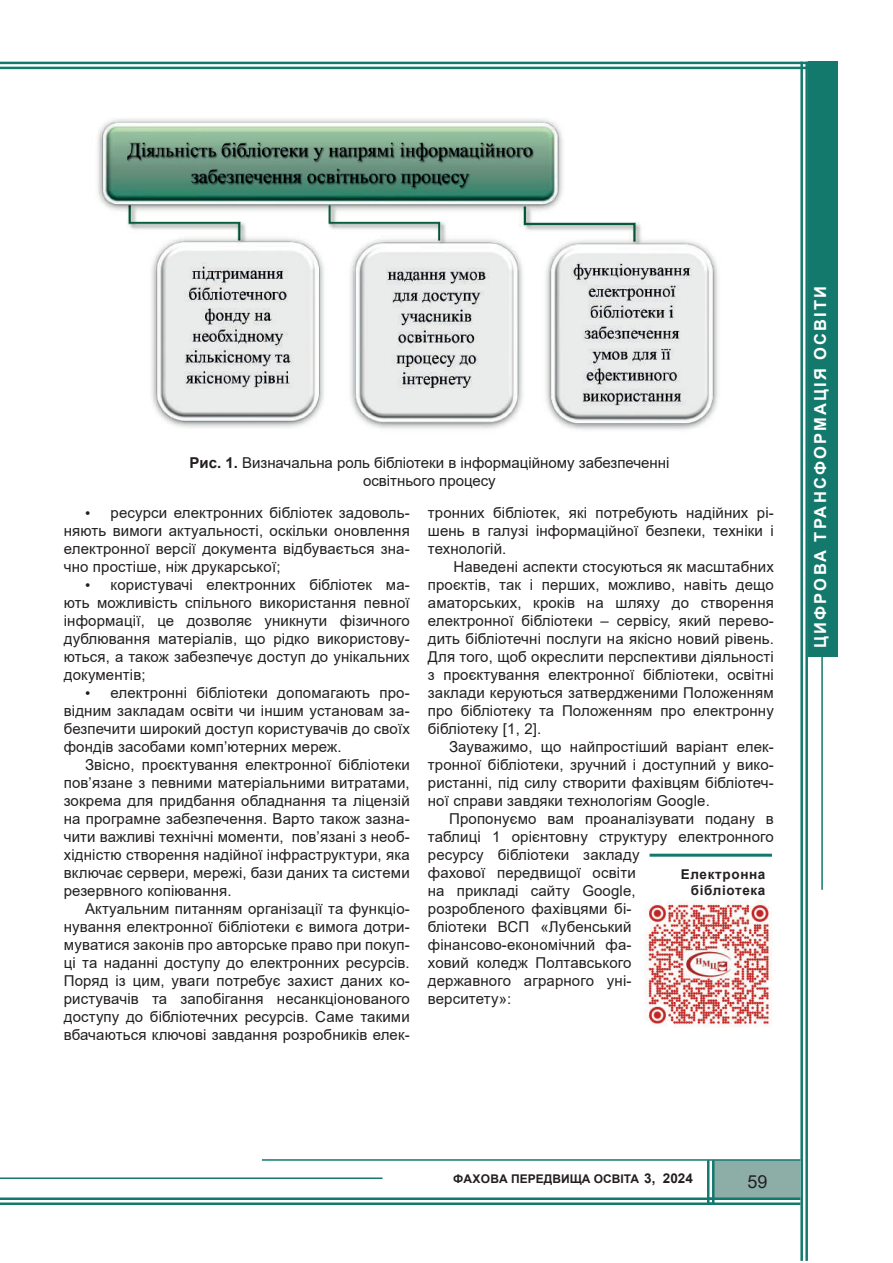
<style>
.page{position:relative;width:893px;height:1263px;background:#fff}
.page>*{position:absolute;margin:0;border:0;box-sizing:border-box;transform-origin:0 0}
.t1{font:18px "Arial";color:#231f20}
.t2{font:700 16.5px "Arial";letter-spacing:.135em;color:#fff}
.t3{font:15px/18px "Arial";letter-spacing:.01em;color:#231f20;text-align:justify}
.t4{font:700 13.5px/16.2px "Arial";letter-spacing:.05em;color:#231f20;text-align:right}
.t5{font:700 12px "Arial";color:#231f20}
.s1{font-weight:700}
.s2{font-family:"Times New Roman"}
.s3{font-size:13.5px}
</style>
<div class="page">
<div style="left:808px;top:62px;width:30px;height:595px;background:#13796d"></div>
<div style="left:714px;top:1160px;width:86px;height:37px;background:#8dada7"></div>
<hr style="left:0;top:62px;width:812px;height:2px;background:#13796d">
<hr style="left:0;top:67px;width:812px;height:2px;background:#13796d">
<hr style="left:262px;top:1159px;width:538px;height:2px;background:#13796d">
<hr style="left:0;top:1177px;width:382px;height:2px;background:#13796d">
<hr style="left:821px;top:657px;width:2px;height:233px;background:#13796d">
<hr style="left:0;top:1197px;width:714px;height:3px;background:#13796d">
<hr style="left:0;top:1202px;width:714px;height:3px;background:#13796d">
<hr style="left:712px;top:1160px;width:2px;height:45px;background:#13796d">
<hr style="left:707px;top:1160px;width:2px;height:45px;background:#13796d">
<hr style="left:707px;top:1197px;width:93px;height:3px;background:#13796d">
<hr style="left:707px;top:1202px;width:93px;height:3px;background:#13796d">
<hr style="left:800px;top:62px;width:3px;height:1199px;background:#13796d">
<hr style="left:805px;top:62px;width:3px;height:1199px;background:#13796d">
<img style="left:97px;top:118px;width:621px;height:312px">
<img style="left:645px;top:900px;width:127px;height:127px">
<hr style="left:649px;top:854px;width:123px;height:3px;background:#13796d">
<p class="t3" style="left:189px;top:454px;width:481px;text-align:center"><span class="s1">Рис. 1.</span> Визначальна роль бібліотеки в інформаційному забезпеченні освітнього процесу</p>
<p class="t3" style="left:64px;top:503px;width:348px;text-indent:21px"><span class="s2">•</span> ресурси електронних бібліотек задоволь&shy;няють вимоги актуальності, оскільки оновлення електронної версії документа відбувається зна&shy;чно простіше, ніж друкарської;</p>
<p class="t3" style="left:64px;top:575px;width:348px;text-indent:21px"><span class="s2">•</span> користувачі електронних бібліотек ма&shy;ють можливість спільного використання певної інформації, це дозволяє уникнути фізичного дублювання матеріалів, що рідко використову&shy;ються, а також забезпечує доступ до унікальних документів;</p>
<p class="t3" style="left:64px;top:683px;width:348px;text-indent:21px"><span class="s2">•</span> електронні бібліотеки допомагають про&shy;відним закладам освіти чи іншим установам за&shy;безпечити широкий доступ користувачів до своїх фондів засобами комп’ютерних мереж.</p>
<p class="t3" style="left:64px;top:755px;width:348px;text-indent:21px">Звісно, проєктування електронної бібліотеки пов’язане з певними матеріальними витратами, зокрема для придбання обладнання та ліцензій на програмне забезпечення. Варто також зазна&shy;чити важливі технічні моменти, пов’язані з необ&shy;хідністю створення надійної інфраструктури, яка включає сервери, мережі, бази даних та системи резервного копіювання.</p>
<p class="t3" style="left:64px;top:899px;width:348px;text-indent:21px">Актуальним питанням організації та функціо&shy;нування електронної бібліотеки є вимога дотри&shy;муватися законів про авторське право при покуп&shy;ці та наданні доступу до електронних ресурсів.<br>Поряд із цим, уваги потребує захист даних ко&shy;ристувачів та запобігання несанкціонованого доступу до бібліотечних ресурсів. Саме такими вбачаються ключові завдання розробників елек-</p>
<p class="t3" style="left:428px;top:503px;width:348px">тронних бібліотек, які потребують надійних рі&shy;шень в галузі інформаційної безпеки, техніки і технологій.</p>
<p class="t3" style="left:428px;top:557px;width:348px;text-indent:26px">Наведені аспекти стосуються як масштабних проєктів, так і перших, можливо, навіть дещо аматорських, кроків на шляху до створення електронної бібліотеки – сервісу, який перево&shy;дить бібліотечні послуги на якісно новий рівень.<br>Для того, щоб окреслити перспективи діяльності з проєктування електронної бібліотеки, освітні заклади керуються затвердженими Положенням про бібліотеку та Положенням про електронну бібліотеку [1, 2].</p>
<p class="t3" style="left:428px;top:737px;width:348px;text-indent:21px">Зауважимо, що найпростіший варіант елек&shy;тронної бібліотеки, зручний і доступний у вико&shy;ристанні, під силу створити фахівцям бібліотеч&shy;ної справи завдяки технологіям Google.</p>
<p class="t3" style="left:428px;top:809px;width:347px;text-align:left;text-indent:21px">Пропонуємо вам проаналізувати подану в таблиці 1 орієнтовну структуру електронного ресурсу бібліотеки закладу<br>фахової передвищої освіти<br>на прикладі сайту Google,<br>розробленого фахівцями бі-<br>бліотеки ВСП «Лубенський фінансово-економічний фа-<br>ховий коледж Полтавського<br>державного аграрного уні-<br>верситету»:</p>
<p class="t4" style="left:681px;top:866px;width:86px">Електронна бібліотека</p>
<p class="t2" style="left:809px;top:648px;width:364px;rotate:-90deg">ЦИФРОВА ТРАНСФОРМАЦІЯ ОСВІТИ</p>
<p class="t5" style="left:453px;top:1170px;width:241px">ФАХОВА ПЕРЕДВИЩА ОСВІТА <span class="s3">3, 2024</span></p>
<p class="t1" style="left:747px;top:1169px;width:22px">59</p>
</div>
